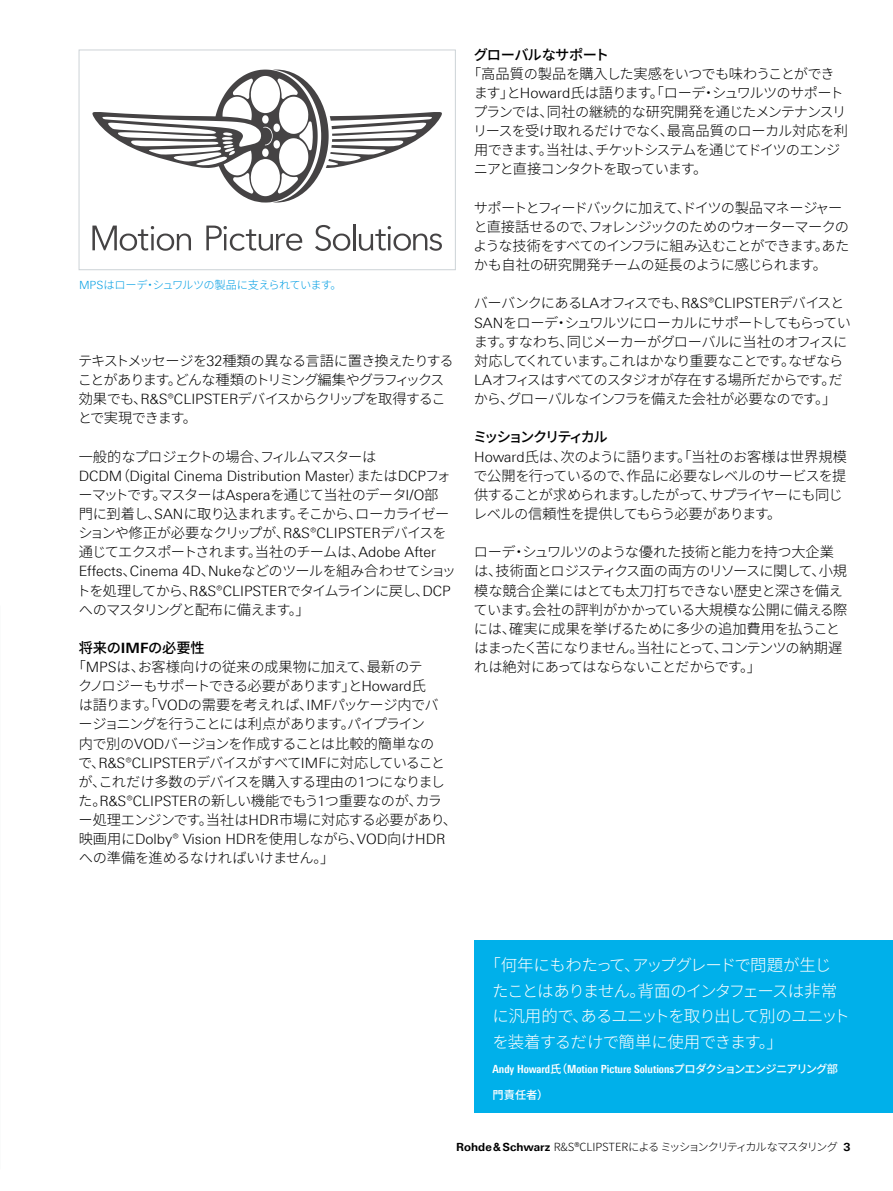
<style>
.page{position:relative;width:893px;height:1191px;background:#fff}
.page>*{position:absolute;margin:0;border:0;box-sizing:border-box;transform-origin:0 0}
.t1{font:300 16.5px/25.5px "Source Han Sans JP";letter-spacing:-.06em;color:#fff}
.Haupttext_ohne_Absta{font:300 14.25px/19.2px "Source Han Sans JP";letter-spacing:-.055em;color:#000}
.Haupttext{font:300 14.25px/19.2px "Source Han Sans JP";letter-spacing:-.06em;color:#000}
.Haupttext-2{font:300 14.25px/19.2px "Source Han Sans JP";letter-spacing:-.035em;color:#000}
.Haupttext_ohne_Absta-2{font:300 14.25px/19.2px "Source Han Sans JP";letter-spacing:-.08em;color:#000}
.Absatzfett_schwarz{font:500 14.25px "Source Han Sans JP";letter-spacing:-.165em;color:#000}
.Absatzfett_schwarz-2{font:500 14.25px "Source Han Sans JP";letter-spacing:-.08em;color:#000}
.Absatzfett_schwarz-3{font:500 14.25px "Source Han Sans JP";letter-spacing:-.045em;color:#000}
.Quote-Name{font:700 11.25px "Linotype Univers 620 Cn";color:#fff}
.t2{font:300 11.25px "Source Han Sans JP";letter-spacing:-.09em;color:#000}
.Bildunterschrift{font:300 11.25px "Source Han Sans JP";letter-spacing:-.045em;color:#009ee3}
.Quote-Name-2{font:500 11.25px "Source Han Sans JP";color:#fff}
.s1{font-family:"Linotype Univers 330"}
.s2{font-family:"Linotype Univers 630";font-weight:700}
.s3{font-family:"Source Han Sans JP";font-weight:500}
</style>
<div class="page">
<div style="left:474px;top:940px;width:419px;height:172px;background:#00b0ea"></div>
<svg style="left:92px;top:70px;width:350px;height:132px"></svg>
<svg style="left:92px;top:225px;width:99px;height:26px"></svg>
<svg style="left:206px;top:225px;width:96px;height:26px"></svg>
<svg style="left:315px;top:225px;width:35px;height:26px"></svg>
<hr style="left:353px;top:224px;width:2px;height:26px;background:#454344">
<svg style="left:359px;top:226px;width:83px;height:25px"></svg>
<div style="left:79px;top:50px;width:377px;height:220px;border:1px solid #cdd3d7"></div>
<p class="Bildunterschrift" style="left:79px;top:279px;width:264px"><span class="s1">MPS</span>はローデ・シュワルツの製品に支えられています。</p>
<p class="Haupttext_ohne_Absta-2" style="left:78px;top:351px;width:377px">テキストメッセージを<span class="s1">32</span>種類の異なる言語に置き換えたりすることがあります。どんな種類のトリミング編集やグラフィックス効果でも、<span class="s1">R&amp;S®CLIPSTER</span>デバイスからクリップを取得することで実現できます。</p>
<p class="Haupttext" style="left:77px;top:447px;width:381px">一般的なプロジェクトの場合、フィルムマスターは<br><span class="s1">DCDM</span>（<span class="s1">Digital Cinema Distribution Master</span>）または<span class="s1">DCP</span>フォーマットです。マスターは<span class="s1">Aspera</span>を通じて当社のデータ<span class="s1">I/O</span>部<br>門に到着し、<span class="s1">SAN</span>に取り込まれます。そこから、ローカライゼーションや修正が必要なクリップが、<span class="s1">R&amp;S®CLIPSTER</span>デバイスを通じてエクスポートされます。当社のチームは、<span class="s1">Adobe After Effects</span>、<span class="s1">Cinema 4D</span>、<span class="s1">Nuke</span>などのツールを組み合わせてショットを処理してから、<span class="s1">R&amp;S®CLIPSTER</span>でタイムラインに戻し、<span class="s1">DCP</span>へのマスタリングと配布に備えます。」</p>
<p class="Absatzfett_schwarz-2" style="left:79px;top:639px;width:128px">将来の<span class="s2">IMF</span>の必要性</p>
<p class="Haupttext_ohne_Absta" style="left:78px;top:657px;width:380px;text-indent:-6px">「<span class="s1">MPS</span>は、お客様向けの従来の成果物に加えて、最新のテ<br>クノロジーもサポートできる必要があります」と<span class="s1">Howard</span>氏<br>は語ります。「<span class="s1">VOD</span>の需要を考えれば、<span class="s1">IMF</span>パッケージ内でバ<br>ージョニングを行うことには利点があります。パイプライン<br>内で別の<span class="s1">VOD</span>バージョンを作成することは比較的簡単なの<br>で、<span class="s1">R&amp;S®CLIPSTER</span>デバイスがすべて<span class="s1">IMF</span>に対応していることが、これだけ多数のデバイスを購入する理由の<span class="s1">1</span>つになりました。<span class="s1">R&amp;S®CLIPSTER</span>の新しい機能でもう<span class="s1">1</span>つ重要なのが、カラー処理エンジンです。当社は<span class="s1">HDR</span>市場に対応する必要があり、映画用に<span class="s1">Dolby® Vision HDR</span>を使用しながら、<span class="s1">VOD</span>向け<span class="s1">HDR</span>への準備を進めるなければいけません。」</p>
<p class="Absatzfett_schwarz-3" style="left:474px;top:46px;width:137px">グローバルなサポート</p>
<p class="Haupttext_ohne_Absta" style="left:473px;top:64px;width:376px;text-indent:-6px">「高品質の製品を購入した実感をいつでも味わうことができます」と<span class="s1">Howard</span>氏は語ります。「ローデ・シュワルツのサポートプランでは、同社の継続的な研究開発を通じたメンテナンスリリースを受け取れるだけでなく、最高品質のローカル対応を利用できます。当社は、チケットシステムを通じてドイツのエンジニアと直接コンタクトを取っています。</p>
<p class="Haupttext" style="left:473px;top:198px;width:378px">サポートとフィードバックに加えて、ドイツの製品マネージャーと直接話せるので、フォレンジックのためのウォーターマークのような技術をすべてのインフラに組み込むことができます。あたかも自社の研究開発チームの延長のように感じられます。</p>
<p class="Haupttext" style="left:474px;top:294px;width:379px">バーバンクにある<span class="s1">LA</span>オフィスでも、<span class="s1">R&amp;S®CLIPSTER</span>デバイスと<span class="s1">SAN</span>をローデ・シュワルツにローカルにサポートしてもらっています。すなわち、同じメーカーがグローバルに当社のオフィスに対応してくれています。これはかなり重要なことです。なぜなら<span class="s1">LA</span>オフィスはすべてのスタジオが存在する場所だからです。だから、グローバルなインフラを備えた会社が必要なのです。」</p>
<p class="Absatzfett_schwarz" style="left:473px;top:429px;width:136px">ミッションクリティカル</p>
<p class="Haupttext_ohne_Absta" style="left:473px;top:447px;width:375px"><span class="s1">Howard</span>氏は、次のように語ります。「当社のお客様は世界規模で公開を行っているので、作品に必要なレベルのサービスを提供することが求められます。したがって、サプライヤーにも同じレベルの信頼性を提供してもらう必要があります。</p>
<p class="Haupttext-2" style="left:474px;top:542px;width:375px">ローデ・シュワルツのような優れた技術と能力を持つ大企業は、技術面とロジスティクス面の両方のリソースに関して、小規模な競合企業にはとても太刀打ちできない歴史と深さを備えています。会社の評判がかかっている大規模な公開に備える際には、確実に成果を挙げるために多少の追加費用を払うことはまったく苦になりません。当社にとって、コンテンツの納期遅れは絶対にあってはならないことだからです。」</p>
<p class="t1" style="left:492px;top:952px;width:359px;text-indent:-7px">「何年にもわたって、アップグレードで問題が生じたことはありません。背面のインタフェースは非常に汎用的で、あるユニットを取り出して別のユニットを装着するだけで簡単に使用できます。」</p>
<p class="Quote-Name" style="left:493px;top:1062px;width:347px">Andy Howard<span class="s3">氏（</span>Motion Picture Solutions<span class="s3">プロダクションエンジニアリング部</span></p>
<p class="Quote-Name-2" style="left:493px;top:1088px;width:57px">門責任者）</p>
<p class="t2" style="left:456px;top:1140px;width:396px"><span class="s2">Rohde&amp;Schwarz</span> R&amp;S®CLIPSTERによるミッションクリティカルなマスタリング <span class="s2">3</span></p>
</div>
